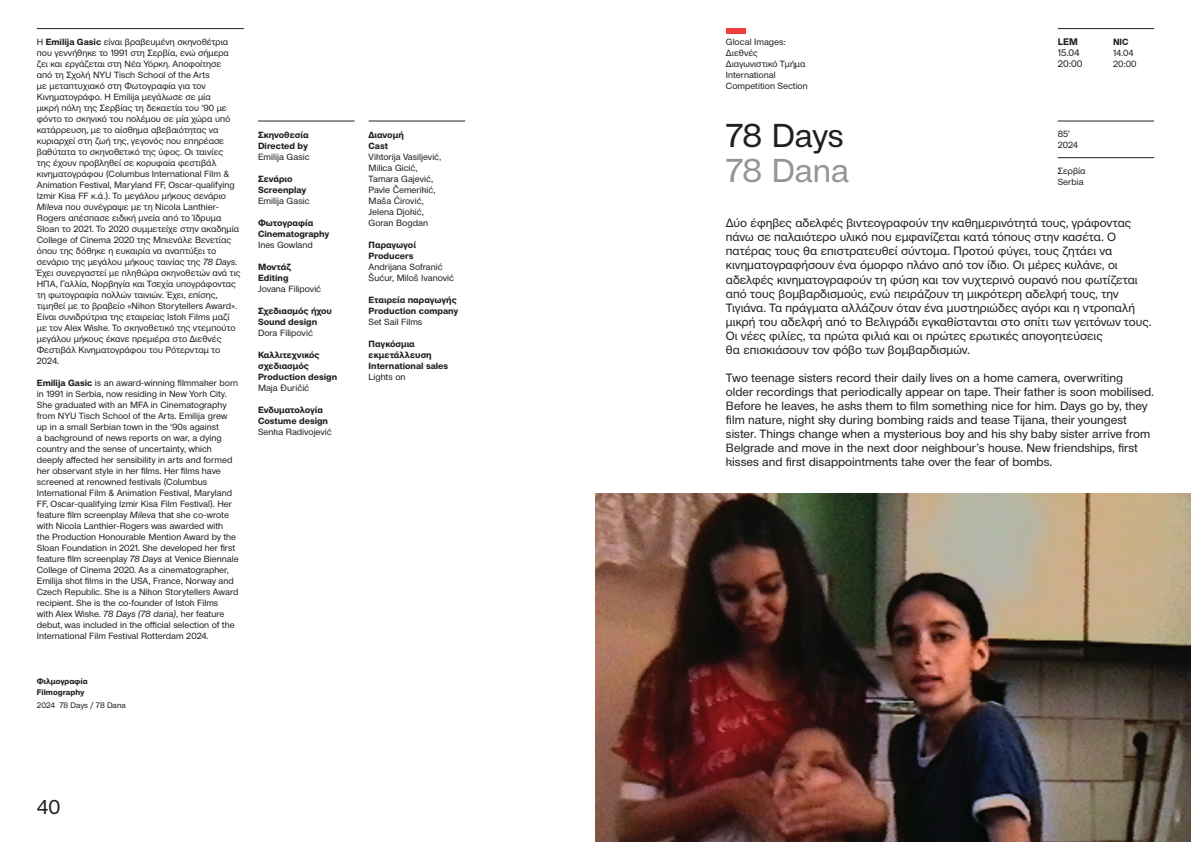
<style>
.page{position:relative;width:1191px;height:842px;background:#fff}
.page>*{position:absolute;margin:0;border:0;box-sizing:border-box;transform-origin:0 0}
.t1{font:33px "CF Mod Grotesk";letter-spacing:-.015em;color:#231f20}
.t2{font:33px "CF Mod Grotesk";color:#939598}
.t3{font:20px "CF Mod Grotesk";color:#231f20}
.t4{font:12px/14px "CF Mod Grotesk";color:#231f20}
.t5{font:9.5px/11px "CF Mod Grotesk";color:#231f20}
.t6{font:700 9.5px "CF Mod Grotesk";color:#231f20}
.t7{font:9px/11px "CF Mod Grotesk";color:#231f20}
.t8{font:700 9px/11px "CF Mod Grotesk";color:#231f20}
.t9{font:700 8px/11px "CF Mod Grotesk";color:#231f20}
.t10{font:8px "CF Mod Grotesk";letter-spacing:-.005em;color:#231f20}
.s1{font-weight:700}
.s2{font-style:italic}
.s3{font-family:"Aktiv Grotesk"}
.s4{font-weight:400}
.s5{font-family:"Aktiv Grotesk";font-weight:400}
</style>
<div class="page">
<hr style="left:1057px;top:121px;width:97px;height:1px;background:#231f20">
<hr style="left:1057px;top:157px;width:97px;height:1px;background:#231f20">
<hr style="left:1057px;top:28px;width:97px;height:1px;background:#231f20">
<hr style="left:37px;top:28px;width:207px;height:1px;background:#231f20">
<hr style="left:258px;top:121px;width:96px;height:1px;background:#231f20">
<hr style="left:369px;top:121px;width:96px;height:1px;background:#231f20">
<div style="left:726px;top:28px;width:20px;height:6px;background:#ee3e35"></div>
<img style="left:595px;top:494px;width:596px;height:348px">
<p class="t7" style="left:37px;top:36px;width:205px">Η <span class="s1">Emilija Gasic</span> είναι βραβευμένη σκηνοθέτρια που γεννήθηκε το 1991 στη Σερβία, ενώ σήμερα ζει και εργάζεται στη Νέα Υόρκη. Αποφοίτησε<br>από τη Σχολή NYU Tisch School of the Arts<br>με μεταπτυχιακό στη Φωτογραφία για τον Κινηματογράφο. Η Emilija μεγάλωσε σε μία<br>μικρή πόλη της Σερβίας τη δεκαετία του ’90 με φόντο το σκηνικό του πολέμου σε μία χώρα υπό κατάρρευση, με το αίσθημα αβεβαιότητας να κυριαρχεί στη ζωή της, γεγονός που επηρέασε βαθύτατα το σκηνοθετικό της ύφος. Οι ταινίες<br>της έχουν προβληθεί σε κορυφαία φεστιβάλ κινηματογράφου (Columbus International Film &amp; Animation Festival, Maryland FF, Oscar-qualifying Izmir Kisa FF κ.ά.). Το μεγάλου μήκους σενάριο <span class="s2">Mileva</span> που συνέγραψε με τη Nicola Lanthier-Rogers απέσπασε ειδική μνεία από το Ίδρυμα Sloan το 2021. Το 2020 συμμετείχε στην ακαδημία College of Cinema 2020 της Μπιενάλε Βενετίας όπου της δόθηκε η ευκαιρία να αναπτύξει το σενάριο της μεγάλου μήκους ταινίας της <span class="s2">78 Days.<br></span>Έχει συνεργαστεί με πληθώρα σκηνοθετών ανά τις ΗΠΑ, Γαλλία, Νορβηγία και Τσεχία υπογράφοντας τη φωτογραφία πολλών ταινιών. Έχει, επίσης, τιμηθεί με το βραβείο «Nikon Storytellers Award».<br>Είναι συνιδρύτρια της εταιρείας Istok Films μαζί με τον Alex Wiske. Το σκηνοθετικό της ντεμπούτο μεγάλου μήκους έκανε πρεμιέρα στο Διεθνές Φεστιβάλ Κινηματογράφου του Ρότερνταμ το 2024.</p>
<p class="t7" style="left:37px;top:377px;width:203px"><span class="s1">Emilija Gasic</span> is an award-winning filmmaker born in 1991 in Serbia, now residing in New York City.<br>She graduated with an MFA in Cinematography from NYU Tisch School of the Arts. Emilija grew up in a small Serbian town in the ‘90s against<br>a background of news reports on war, a dying country and the sense of uncertainty, which deeply affected her sensibility in arts and formed her observant style in her films. Her films have screened at renowned festivals (Columbus International Film &amp; Animation Festival, Maryland FF, Oscar-qualifying Izmir Kisa Film Festival). Her feature film screenplay <span class="s2">Mileva</span> that she co-wrote with Nicola Lanthier-Rogers was awarded with<br>the Production Honourable Mention Award by the Sloan Foundation in 2021. She developed her first feature film screenplay <span class="s2">78 Days</span> at Venice Biennale College of Cinema 2020. As a cinematographer, Emilija shot films in the USA, France, Norway and Czech Republic. She is a Nikon Storytellers Award recipient. She is the co-founder of Istok Films<br>with Alex Wiske. <span class="s2">78 Days (78 dana)</span>, her feature debut, was included in the official selection of the International Film Festival Rotterdam 2024.</p>
<p class="t9" style="left:37px;top:676px;width:52px">Φιλμογραφία<br>Filmography</p>
<p class="t10" style="left:37px;top:701px;width:90px">2024 78 Days / 78 Dana</p>
<p class="t8" style="left:258px;top:129px;width:52px">Σκηνοθεσία<br>Directed by</p>
<p class="t7" style="left:258px;top:151px;width:53px">Emilija Gasic</p>
<p class="t8" style="left:258px;top:173px;width:50px">Σενάριο<br>Screenplay</p>
<p class="t7" style="left:258px;top:195px;width:53px">Emilija Gasic</p>
<p class="t8" style="left:258px;top:217px;width:73px">Φωτογραφία<br>Cinematography</p>
<p class="t7" style="left:258px;top:239px;width:56px">Ines Gowland</p>
<p class="t7" style="left:258px;top:261px;width:65px"><span class="s1">Μοντάζ<br>Editing<br></span>Jovana Filipovi<span class="s3">ć</span></p>
<p class="t8" style="left:258px;top:305px;width:76px">Σχεδιασμός ήχου<br>Sound design<br><span class="s4">Dora Filipovi</span><span class="s5">ć</span></p>
<p class="t8" style="left:258px;top:349px;width:81px">Καλλιτεχνικός σχεδιασμός<br>Production design<br><span class="s4">Maja</span> <span class="s5">Đ</span><span class="s4">uri</span><span class="s5">č</span><span class="s4">i</span><span class="s5">ć</span></p>
<p class="t8" style="left:258px;top:404px;width:75px">Ενδυματολογία<br>Costume design<br><span class="s4">Senka Radivojevi</span><span class="s5">ć</span></p>
<p class="t7" style="left:369px;top:129px;width:74px"><span class="s1">Διανομή<br>Cast<br></span>Viktorija Vasiljevi<span class="s3">ć</span>,<br>Milica Gici<span class="s3">ć</span>,<br>Tamara Gajevi<span class="s3">ć</span>,<br>Pavle <span class="s3">Č</span>emeriki<span class="s3">ć</span>,<br>Ma<span class="s3">š</span>a <span class="s3">Ć</span>irovi<span class="s3">ć</span>,<br>Jelena Djoki<span class="s3">ć</span>,<br>Goran Bogdan</p>
<p class="t7" style="left:369px;top:239px;width:87px"><span class="s1">Παραγωγοί<br>Producers<br></span>Andrijana Sofrani<span class="s3">ć<br>Š</span>u<span class="s3">ć</span>ur, Milo<span class="s3">š</span> Ivanovi<span class="s3">ć</span></p>
<p class="t8" style="left:369px;top:294px;width:91px">Εταιρεία παραγωγής<br>Production company</p>
<p class="t7" style="left:369px;top:316px;width:55px">Set Sail Films</p>
<p class="t8" style="left:369px;top:338px;width:81px">Παγκόσμια εκμετάλλευση<br>International sales</p>
<p class="t7" style="left:369px;top:371px;width:38px">Lights on</p>
<h2 class="t3" style="left:37px;top:795px;width:25px">40</h2>
<p class="t7" style="left:726px;top:36px;width:83px">Glocal Images:<br>Διεθνές<br>Διαγωνιστικό Τμήμα<br>International<br>Competition Section</p>
<p class="t6" style="left:1057px;top:37px;width:22px">LEM</p>
<p class="t5" style="left:1057px;top:48px;width:26px">15.04<br>20:00</p>
<p class="t8" style="left:1113px;top:36px;width:17px">NIC</p>
<p class="t7" style="left:1113px;top:47px;width:25px">14.04<br>20:00</p>
<h1 class="t1" style="left:726px;top:116px;width:119px">78 Days</h1>
<h1 class="t2" style="left:726px;top:151px;width:125px">78 Dana</h1>
<p class="t7" style="left:1057px;top:129px;width:22px">85’<br>2024</p>
<p class="t7" style="left:1057px;top:165px;width:29px">Σερβία<br>Serbia</p>
<p class="t4" style="left:726px;top:216px;width:427px">Δύο έφηβες αδελφές βιντεογραφούν την καθημερινότητά τους, γράφοντας πάνω σε παλαιότερο υλικό που εμφανίζεται κατά τόπους στην κασέτα. Ο πατέρας τους θα επιστρατευθεί σύντομα. Προτού φύγει, τους ζητάει να κινηματογραφήσουν ένα όμορφο πλάνο από τον ίδιο. Οι μέρες κυλάνε, οι αδελφές κινηματογραφούν τη φύση και τον νυχτερινό ουρανό που φωτίζεται από τους βομβαρδισμούς, ενώ πειράζουν τη μικρότερη αδελφή τους, την Τιγιάνα. Τα πράγματα αλλάζουν όταν ένα μυστηριώδες αγόρι και η ντροπαλή μικρή του αδελφή από το Βελιγράδι εγκαθίστανται στο σπίτι των γειτόνων τους.<br>Οι νέες φιλίες, τα πρώτα φιλιά και οι πρώτες ερωτικές απογοητεύσεις<br>θα επισκιάσουν τον φόβο των βομβαρδισμών.</p>
<p class="t4" style="left:726px;top:370px;width:429px">Two teenage sisters record their daily lives on a home camera, overwriting<br>older recordings that periodically appear on tape. Their father is soon mobilised.<br>Before he leaves, he asks them to film something nice for him. Days go by, they film nature, night sky during bombing raids and tease Tijana, their youngest sister. Things change when a mysterious boy and his shy baby sister arrive from Belgrade and move in the next door neighbour’s house. New friendships, first kisses and first disappointments take over the fear of bombs.</p>
</div>
